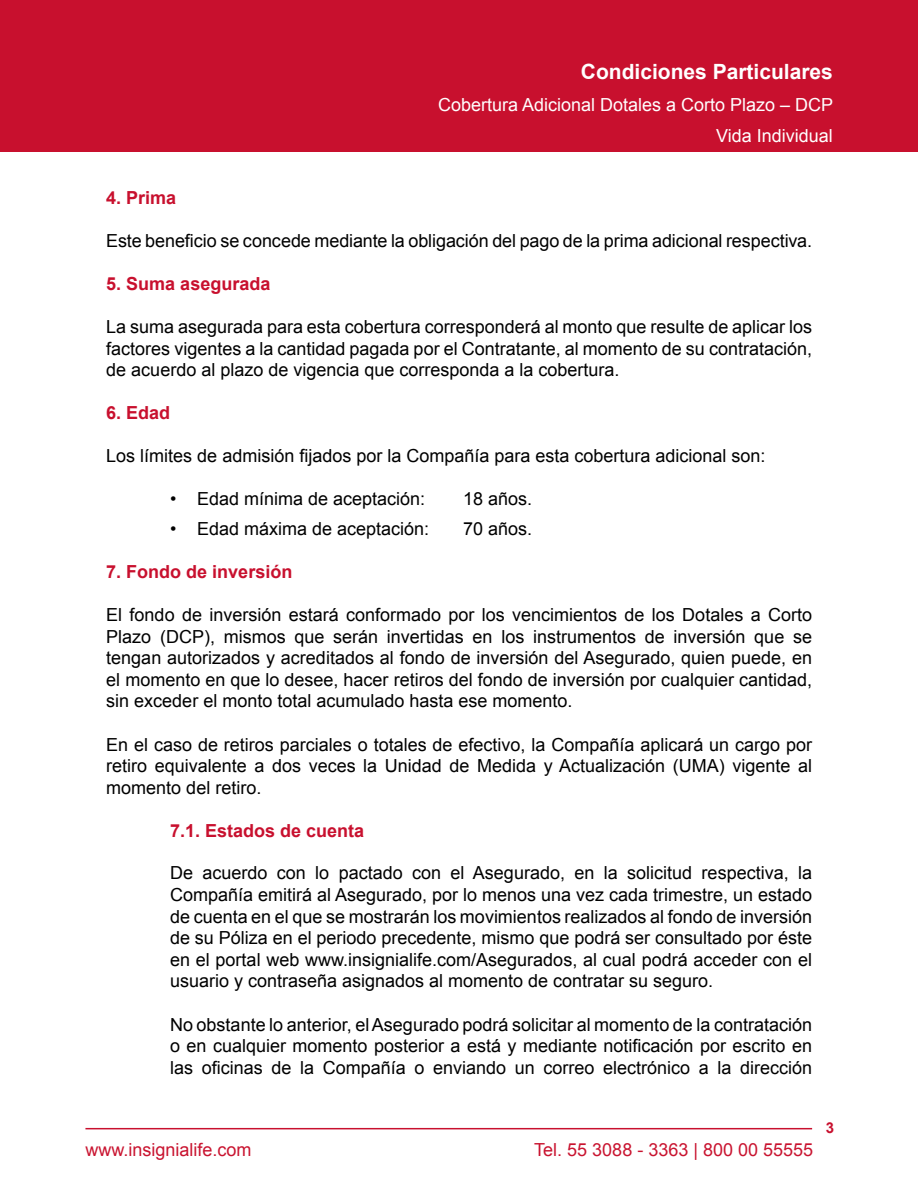
<style>
.page{position:relative;width:918px;height:1188px;background:#fff}
.page>*{position:absolute;margin:0;border:0;box-sizing:border-box;transform-origin:0 0}
.t1{font:700 21px "Arial";color:#fff}
.t2{font:18px/21.6px "Arial";color:#000;text-align:justify}
.t3{font:700 18px "Arial";color:#c8102e}
.t4{font:18px/31px "Arial";color:#fff;text-align:right}
.t5{font:18px "Arial";color:#c91430}
.t6{font:700 15px "Arial";color:#c8102e}
</style>
<div class="page">
<div style="left:0;top:0;width:918px;height:152px;background:#c8102e"></div>
<hr style="left:85px;top:1128px;width:727px;height:1px;background:#c8102e">
<p class="t1" style="left:581px;top:58px;width:254px">Condiciones Particulares</p>
<p class="t4" style="left:438px;top:89px;width:397px">Cobertura Adicional Dotales a Corto Plazo – DCP<br>Vida Individual</p>
<p class="t3" style="left:106px;top:186px;width:72px">4. Prima</p>
<p class="t2" style="left:106px;top:230px;width:707px">Este beneficio se concede mediante la obligación del pago de la prima adicional respectiva.</p>
<p class="t3" style="left:106px;top:272px;width:166px">5. Suma asegurada</p>
<p class="t2" style="left:106px;top:316px;width:707px">La suma asegurada para esta cobertura corresponderá al monto que resulte de aplicar los factores vigentes a la cantidad pagada por el Contratante, al momento de su contratación, de acuerdo al plazo de vigencia que corresponda a la cobertura.</p>
<p class="t3" style="left:106px;top:401px;width:66px">6. Edad</p>
<p class="t2" style="left:106px;top:445px;width:661px">Los límites de admisión fijados por la Compañía para esta cobertura adicional son:</p>
<p class="t2" style="left:170px;top:488px;width:257px">• Edad mínima de aceptación:</p>
<p class="t2" style="left:463px;top:488px;width:71px">18 años.</p>
<p class="t2" style="left:170px;top:518px;width:261px">• Edad máxima de aceptación:</p>
<p class="t2" style="left:463px;top:518px;width:71px">70 años.</p>
<p class="t3" style="left:106px;top:560px;width:188px">7. Fondo de inversión</p>
<p class="t2" style="left:106px;top:604px;width:707px">El fondo de inversión estará conformado por los vencimientos de los Dotales a Corto Plazo (DCP), mismos que serán invertidas en los instrumentos de inversión que se tengan autorizados y acreditados al fondo de inversión del Asegurado, quien puede, en el momento en que lo desee, hacer retiros del fondo de inversión por cualquier cantidad, sin exceder el monto total acumulado hasta ese momento.</p>
<p class="t2" style="left:106px;top:734px;width:707px">En el caso de retiros parciales o totales de efectivo, la Compañía aplicará un cargo por retiro equivalente a dos veces la Unidad de Medida y Actualización (UMA) vigente al momento del retiro.</p>
<p class="t3" style="left:170px;top:818px;width:196px">7.1. Estados de cuenta</p>
<p class="t2" style="left:170px;top:863px;width:644px">De acuerdo con lo pactado con el Asegurado, en la solicitud respectiva, la Compañía emitirá al Asegurado, por lo menos una vez cada trimestre, un estado de cuenta en el que se mostrarán los movimientos realizados al fondo de inversión de su Póliza en el periodo precedente, mismo que podrá ser consultado por éste en el portal web www.insignialife.com/Asegurados, al cual podrá acceder con el usuario y contraseña asignados al momento de contratar su seguro.</p>
<p class="t2" style="left:170px;top:1014px;width:644px">No obstante lo anterior, el Asegurado podrá solicitar al momento de la contratación o en cualquier momento posterior a está y mediante notificación por escrito en las oficinas de la Compañía o enviando un correo electrónico a la dirección</p>
<p class="t5" style="left:85px;top:1138px;width:168px">www.insignialife.com</p>
<p class="t5" style="left:534px;top:1138px;width:280px">Tel. 55 3088 - 3363 | 800 00 55555</p>
<p class="t6" style="left:826px;top:1118px;width:10px">3</p>
</div>
